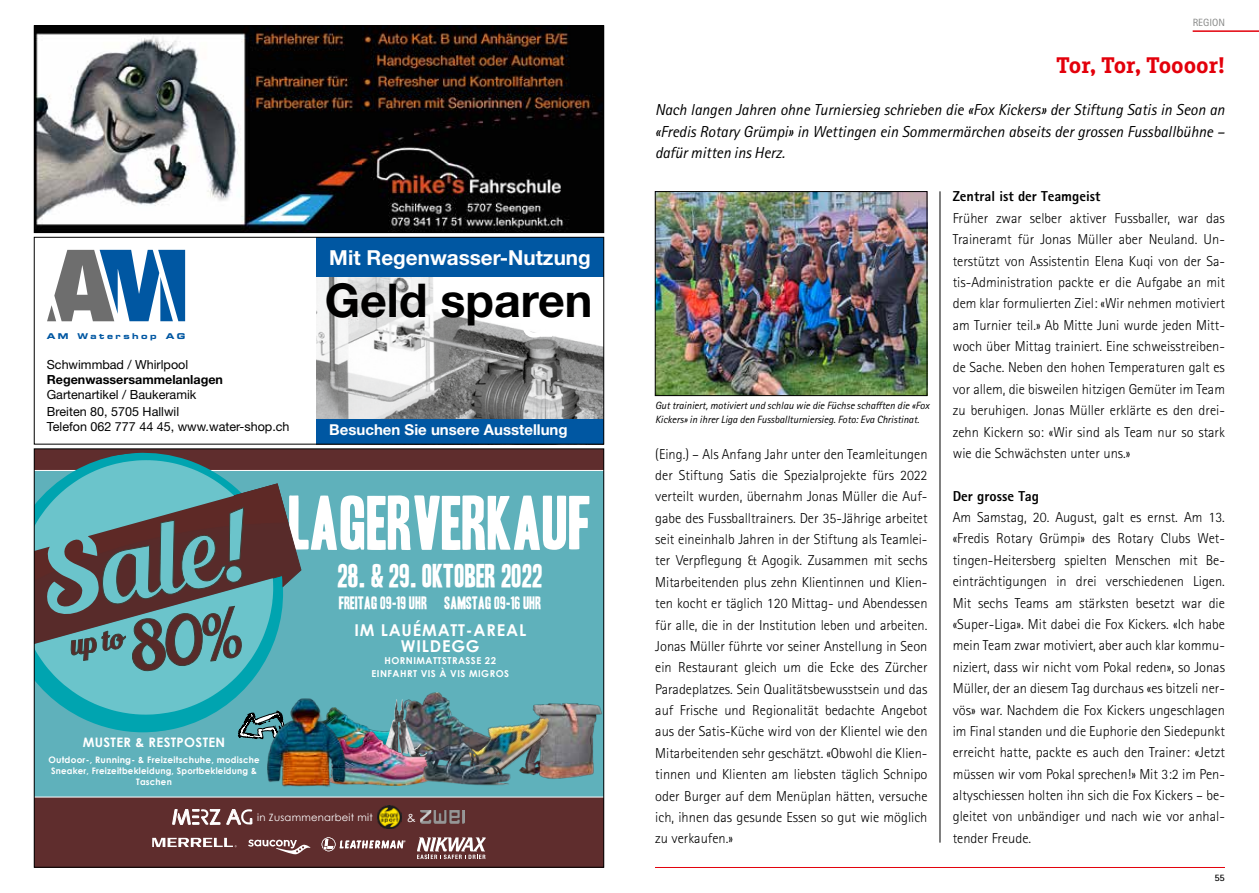
<style>
.page{position:relative;width:1259px;height:893px;background:#fff}
.page>*{position:absolute;margin:0;border:0;box-sizing:border-box;transform-origin:0 0}
.t1{font:66.3px "Headline One HPLHS";color:#fff}
.t2{font:700 46.65px "Helvetica Neue LT Std";color:#000}
.t3{font:28.5px "Headline One HPLHS";color:#fff}
.t4{font:700 22.5px "Marselis Slab Pro";color:#e3000b}
.t5{font:700 20.7px "Helvetica Neue LT Std";color:#fff}
.t6{font:700 16.35px/16.4px "Century Gothic";letter-spacing:.05em;color:#fff;text-align:center}
.t7{font:italic 15.9px/21.3px "Rotis Sans Serif Std";color:#000;text-align:justify}
.t8{font:15.6px "Headline One HPLHS";color:#fff}
.t9{font:700 15px "Helvetica Neue LT Std";color:#fff}
.t10{font:300 14.4px/21.5px "Rotis Sans Serif Std";color:#000;text-align:justify}
.t11{font:800 14.4px "Rotis Sans Serif Std";color:#000}
.t12{font:700 13.05px "Century Gothic";letter-spacing:.025em;color:#fff}
.t13{font:12.6px/17.4px "Helvetica Neue LT Std";color:#000}
.t14{font:700 12.6px "Helvetica Neue LT Std";color:#000}
.t15{font:11.85px "Century Gothic";color:#fff}
.t16{font:italic 10.5px/13.5px "Rotis Sans Serif Std";color:#000}
.t17{font:10.5px "Rotis Sans Serif Std";color:#868786}
.t18{font:10.05px "Century Gothic";letter-spacing:.025em;color:#fff}
.t19{font:700 9.9px "Rotis Sans Serif Std";color:#000}
.t20{font:700 9.45px/12.3px "Century Gothic";letter-spacing:.05em;color:#fff;text-align:center}
.t21{font:700 9px/10.8px "Century Gothic";letter-spacing:.025em;color:#fff;text-align:center}
.t22{font:7.95px "Eurostile LT Std Bold Ex 2";letter-spacing:.31em;color:#0057a2}
</style>
<div class="page">
<svg style="left:316px;top:277px;width:286px;height:142px"></svg>
<svg style="left:47px;top:250px;width:138px;height:71px"></svg>
<div style="left:316px;top:419px;width:288px;height:24px;background:#0057a2"></div>
<div style="left:316px;top:237px;width:288px;height:40px;background:#0057a2"></div>
<div style="left:34px;top:237px;width:570px;height:207px;border:1px solid #000"></div>
<div style="left:34px;top:450px;width:570px;height:416px;background:#5fb1bb"></div>
<img style="left:556px;top:739px;width:38px;height:40px">
<img style="left:349px;top:739px;width:60px;height:46px">
<img style="left:523px;top:739px;width:33px;height:40px">
<img style="left:409px;top:739px;width:114px;height:58px">
<img style="left:267px;top:739px;width:82px;height:48px">
<svg style="left:34px;top:797px;width:570px;height:71px"></svg>
<svg style="left:36px;top:449px;width:569px;height:290px"></svg>
<img style="left:36px;top:28px;width:566px;height:203px">
<div style="left:34px;top:26px;width:570px;height:207px;border:1px solid #000"></div>
<hr style="left:1192px;top:30px;width:67px;height:2px;background:#e3000b">
<hr style="left:655px;top:867px;width:570px;height:1px;background:#e3000b">
<img style="left:657px;top:193px;width:268px;height:201px">
<div style="left:655px;top:191px;width:272px;height:205px;border:1px solid #000"></div>
<hr style="left:939px;top:191px;width:1px;height:652px;background:#000">
<h3 class="t5" style="left:329px;top:245px;width:263px">Mit Regenwasser-Nutzung</h3>
<p class="t22" style="left:47px;top:330px;width:140px">AM Watershop AG</p>
<p class="t13" style="left:47px;top:355px;width:143px">Schwimmbad / Whirlpool</p>
<p class="t14" style="left:47px;top:371px;width:178px">Regenwassersammelanlagen</p>
<p class="t13" style="left:47px;top:385px;width:151px">Gartenartikel / Baukeramik<br>Breiten 80, 5705 Hallwil</p>
<p class="t13" style="left:47px;top:418px;width:244px">Telefon 062 777 44 45, www.water-shop.ch</p>
<h2 class="t2" style="left:325px;top:272px;width:269px">Geld sparen</h2>
<p class="t9" style="left:329px;top:420px;width:240px">Besuchen Sie unsere Ausstellung</p>
<h1 class="t1" style="left:289px;top:491px;width:304px">LAGERVERKAUF</h1>
<h3 class="t3" style="left:338px;top:562px;width:206px">28. &amp; 29. OKTOBER 2022</h3>
<p class="t8" style="left:339px;top:595px;width:204px">FREITAG 09-19 UHR SAMSTAG 09-16 UHR</p>
<p class="t6" style="left:354px;top:621px;width:173px">IM LAUÉMATT-AREAL<br>WILDEGG</p>
<p class="t20" style="left:371px;top:654px;width:139px">HORNIMATTSTRASSE 22<br>EINFAHRT VIS À VIS MIGROS</p>
<p class="t12" style="left:83px;top:732px;width:144px">MUSTER &amp; RESTPOSTEN</p>
<p class="t21" style="left:48px;top:754px;width:213px">Outdoor-, Running- &amp; Freizeitschuhe, modische<br>Sneaker, Freizeitbekleidung, Sportbekleidung &amp;<br>Taschen</p>
<p class="t18" style="left:257px;top:811px;width:117px">in Zusammenarbeit mit</p>
<p class="t15" style="left:407px;top:809px;width:10px">&amp;</p>
<p class="t17" style="left:1192px;top:16px;width:34px">REGION</p>
<h3 class="t4" style="left:1056px;top:51px;width:170px">Tor, Tor, Toooor!</h3>
<p class="t7" style="left:655px;top:99px;width:571px">Nach langen Jahren ohne Turniersieg schrieben die «Fox Kickers» der Stiftung Satis in Seon an «Fredis Rotary Grümpi» in Wettingen ein Sommermärchen abseits der grossen Fussballbühne – dafür mitten ins Herz.</p>
<p class="t16" style="left:655px;top:399px;width:276px">Gut trainiert, motiviert und schlau wie die Füchse schafften die «Fox<br>Kickers» in ihrer Liga den Fussballturniersieg. Foto: Eva Christinat.</p>
<p class="t10" style="left:655px;top:443px;width:274px">(Eing.) – Als Anfang Jahr unter den Teamleitungen der Stiftung Satis die Spezialprojekte fürs 2022 verteilt wurden, übernahm Jonas Müller die Auf&shy;gabe des Fussballtrainers. Der 35-Jährige arbeitet seit eineinhalb Jahren in der Stiftung als Teamlei&shy;ter Verpflegung &amp; Agogik. Zusammen mit sechs Mitarbeitenden plus zehn Klientinnen und Klien&shy;ten kocht er täglich 120 Mittag- und Abendessen für alle, die in der Institution leben und arbeiten.<br>Jonas Müller führte vor seiner Anstellung in Seon ein Restaurant gleich um die Ecke des Zürcher Paradeplatzes. Sein Qualitätsbewusstsein und das auf Frische und Regionalität bedachte Angebot aus der Satis-Küche wird von der Klientel wie den Mitarbeitenden sehr geschätzt. «Obwohl die Klien&shy;tinnen und Klienten am liebsten täglich Schnipo oder Burger auf dem Menüplan hätten, versuche ich, ihnen das gesunde Essen so gut wie möglich zu verkaufen.»</p>
<p class="t11" style="left:952px;top:187px;width:149px">Zentral ist der Teamgeist</p>
<p class="t10" style="left:952px;top:207px;width:274px">Früher zwar selber aktiver Fussballer, war das Traineramt für Jonas Müller aber Neuland. Un&shy;terstützt von Assistentin Elena Kuqi von der Sa&shy;tis-Administration packte er die Aufgabe an mit dem klar formulierten Ziel: «Wir nehmen motiviert am Turnier teil.» Ab Mitte Juni wurde jeden Mitt&shy;woch über Mittag trainiert. Eine schweisstreiben&shy;de Sache. Neben den hohen Temperaturen galt es vor allem, die bisweilen hitzigen Gemüter im Team zu beruhigen. Jonas Müller erklärte es den drei&shy;zehn Kickern so: «Wir sind als Team nur so stark wie die Schwächsten unter uns.»</p>
<p class="t11" style="left:952px;top:487px;width:88px">Der grosse Tag</p>
<p class="t10" style="left:952px;top:507px;width:274px">Am Samstag, 20. August, galt es ernst. Am 13. «Fredis Rotary Grümpi» des Rotary Clubs Wet&shy;tingen-Heitersberg spielten Menschen mit Be&shy;einträchtigungen in drei verschiedenen Ligen.<br>Mit sechs Teams am stärksten besetzt war die «Super-Liga». Mit dabei die Fox Kickers. «Ich habe mein Team zwar motiviert, aber auch klar kommu&shy;niziert, dass wir nicht vom Pokal reden», so Jonas Müller, der an diesem Tag durchaus «es bitzeli ner&shy;vös» war. Nachdem die Fox Kickers ungeschlagen im Final standen und die Euphorie den Siedepunkt erreicht hatte, packte es auch den Trainer: «Jetzt müssen wir vom Pokal sprechen!» Mit 3:2 im Pen&shy;altyschiessen holten ihn sich die Fox Kickers – be&shy;gleitet von unbändiger und nach wie vor anhal&shy;tender Freude.</p>
<p class="t19" style="left:1214px;top:871px;width:12px">55</p>
</div>
